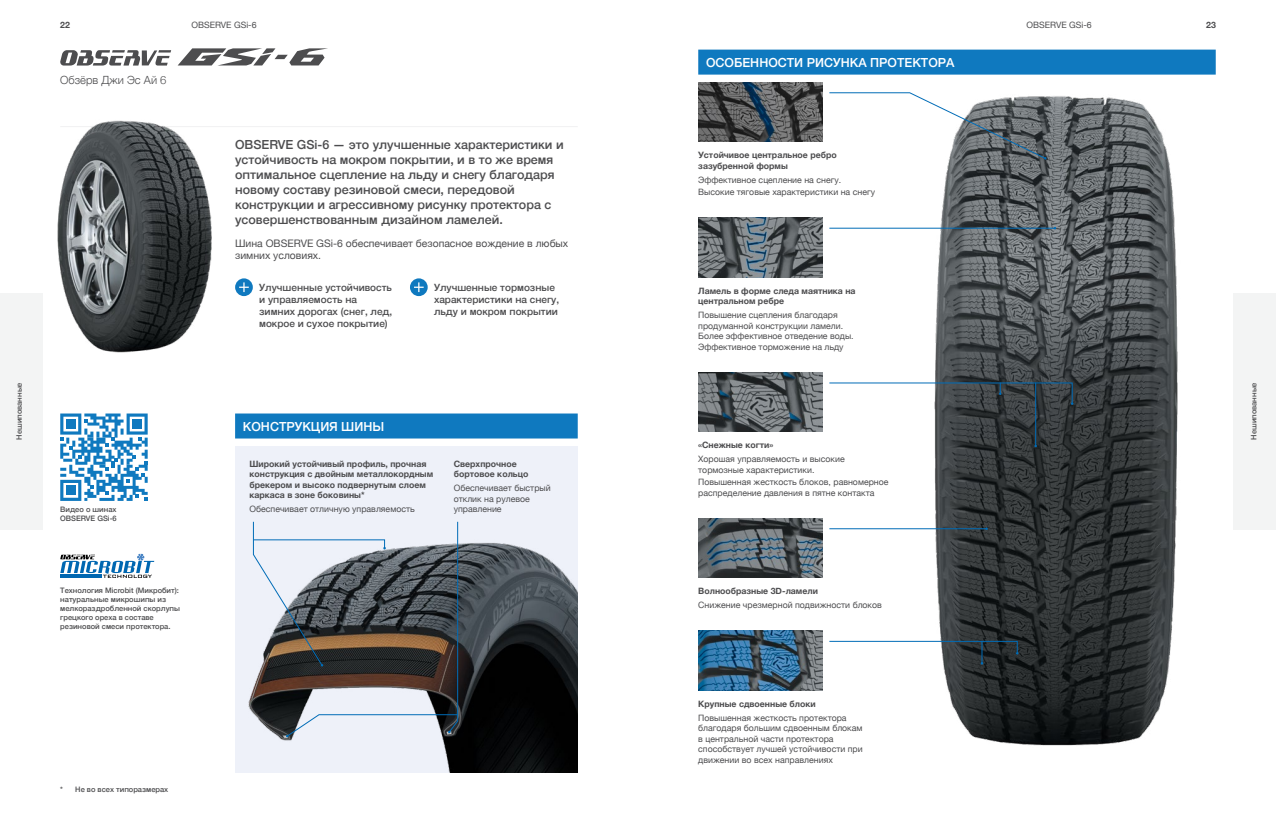
<style>
.page{position:relative;width:1276px;height:815px;background:#fff}
.page>*{position:absolute;margin:0;border:0;box-sizing:border-box;transform-origin:0 0}
.t1{font:500 12.5px/15px "Helvetica Neue";color:#4d4d4f}
.t2{font:500 12.5px "Helvetica Neue";color:#fff}
.t3{font:300 11.25px "Helvetica Neue";color:#4d4d4f}
.t4{font:10.38px/12.5px "Helvetica Neue";color:#4d4d4f}
.t5{font:500 10px/12px "Helvetica Neue";color:#4d4d4f}
.t6{font:8.75px/10.5px "Helvetica Neue";color:#4d4d4f}
.t7{font:700 8.75px/10.5px "Helvetica Neue";color:#4d4d4f}
.t8{font:500 7.5px/9px "Helvetica Neue";color:#4d4d4f}
</style>
<div class="page">
<hr style="left:60px;top:126px;width:518px;height:1px;background:#f1f1f2">
<svg style="left:235px;top:278px;width:18px;height:18px"></svg>
<svg style="left:239px;top:282px;width:10px;height:10px"></svg>
<div style="left:410px;top:278px;width:18px;height:18px;background:#0f79bf;border-radius:50%"></div>
<svg style="left:414px;top:282px;width:10px;height:10px"></svg>
<img style="left:57px;top:120px;width:154px;height:233px">
<svg style="left:60px;top:50px;width:111px;height:16px"></svg>
<svg style="left:178px;top:48px;width:150px;height:17px"></svg>
<div style="left:235px;top:413px;width:343px;height:25px;background:#0f79bf"></div>
<div style="left:235px;top:446px;width:343px;height:326px;background:#eef1f9"></div>
<img style="left:248px;top:522px;width:330px;height:250px">
<svg style="left:253px;top:521px;width:205px;height:216px"></svg>
<div style="left:698px;top:50px;width:517px;height:25px;background:#0f79bf"></div>
<img style="left:920px;top:96px;width:258px;height:650px">
<img style="left:698px;top:82px;width:124px;height:60px">
<img style="left:698px;top:217px;width:124px;height:60px">
<img style="left:698px;top:372px;width:124px;height:60px">
<img style="left:698px;top:518px;width:124px;height:60px">
<img style="left:698px;top:631px;width:124px;height:59px">
<svg style="left:829px;top:92px;width:217px;height:68px"></svg>
<hr style="left:829px;top:228px;width:226px;height:1px;background:#006cb7">
<svg style="left:829px;top:382px;width:244px;height:23px"></svg>
<hr style="left:1035px;top:383px;width:1px;height:63px;background:#006cb7">
<hr style="left:829px;top:528px;width:157px;height:1px;background:#006cb7">
<svg style="left:829px;top:641px;width:189px;height:24px"></svg>
<svg style="left:60px;top:413px;width:88px;height:88px"></svg>
<div style="left:66px;top:420px;width:9px;height:9px;background:#0f79bf"></div>
<div style="left:133px;top:420px;width:9px;height:9px;background:#0f79bf"></div>
<div style="left:66px;top:486px;width:9px;height:9px;background:#0f79bf"></div>
<svg style="left:60px;top:554px;width:94px;height:24px"></svg>
<div style="left:0;top:293px;width:43px;height:236px;background:#f3f4f4"></div>
<div style="left:1233px;top:293px;width:43px;height:236px;background:#f3f4f4"></div>
<p class="t6" style="left:191px;top:20px;width:67px">OBSERVE GSi-6</p>
<p class="t6" style="left:1026px;top:20px;width:67px">OBSERVE GSi-6</p>
<p class="t7" style="left:60px;top:20px;width:11px">22</p>
<p class="t7" style="left:1206px;top:20px;width:11px">23</p>
<p class="t3" style="left:60px;top:71px;width:108px">Обзёрв Джи Эс Ай 6</p>
<p class="t1" style="left:235px;top:136px;width:330px">OBSERVE GSi-6 — это улучшенные характеристики и устойчивость на мокром покрытии, и в то же время оптимальное сцепление на льду и снегу благодаря новому составу резиновой смеси, передовой конструкции и агрессивному рисунку протектора с усовершенствованным дизайном ламелей.</p>
<p class="t4" style="left:235px;top:237px;width:335px">Шина OBSERVE GSi-6 обеспечивает безопасное вождение в любых зимних условиях.</p>
<p class="t5" style="left:434px;top:280px;width:127px">Улучшенные тормозные характеристики на снегу, льду и мокром покрытии</p>
<p class="t5" style="left:259px;top:280px;width:135px">Улучшенные устойчивость и управляемость на зимних дорогах (снег, лед, мокрое и сухое покрытие)</p>
<h1 class="t2" style="left:706px;top:52px;width:250px">ОСОБЕННОСТИ РИСУНКА ПРОТЕКТОРА</h1>
<p class="t7" style="left:698px;top:150px;width:140px">Устойчивое центральное ребро зазубренной формы</p>
<p class="t6" style="left:698px;top:174px;width:178px;line-height:12.2px">Эффективное сцепление на снегу.<br>Высокие тяговые характеристики на снегу</p>
<p class="t7" style="left:698px;top:285px;width:159px">Ламель в форме следа маятника на центральном ребре</p>
<p class="t6" style="left:698px;top:310px;width:157px">Повышение сцепления благодаря продуманной конструкции ламели.<br>Более эффективное отведение воды.<br>Эффективное торможение на льду</p>
<p class="t8" style="left:14px;top:440px;width:59px;rotate:-90deg">Нешипованные</p>
<p class="t8" style="left:1248px;top:440px;width:59px;rotate:-90deg">Нешипованные</p>
<h1 class="t2" style="left:243px;top:416px;width:143px">КОНСТРУКЦИЯ ШИНЫ</h1>
<p class="t7" style="left:249px;top:458px;width:185px">Широкий устойчивый профиль, прочная конструкция с двойным металлокордным брекером и высоко подвернутым слоем каркаса в зоне боковины*</p>
<p class="t6" style="left:249px;top:504px;width:167px">Обеспечивает отличную управляемость</p>
<p class="t7" style="left:698px;top:440px;width:76px">«Снежные когти»</p>
<p class="t6" style="left:698px;top:454px;width:148px">Хорошая управляемость и высокие тормозные характеристики.</p>
<p class="t6" style="left:698px;top:477px;width:192px">Повышенная жесткость блоков, равномерное распределение давления в пятне контакта</p>
<p class="t7" style="left:454px;top:458px;width:76px">Сверхпрочное бортовое кольцо</p>
<p class="t6" style="left:454px;top:483px;width:99px">Обеспечивает быстрый отклик на рулевое управление</p>
<p class="t8" style="left:60px;top:504px;width:58px">Видео о шинах<br>OBSERVE GSi-6</p>
<p class="t8" style="left:60px;top:586px;width:121px">Технология Microbit (Микробит): натуральные микрошипы из мелкораздробленной скорлупы грецкого ореха в составе резиновой смеси протектора.</p>
<p class="t8" style="left:60px;top:784px;width:110px">* Не во всех типоразмерах</p>
<p class="t7" style="left:698px;top:586px;width:121px">Волнообразные 3D-ламели</p>
<p class="t6" style="left:698px;top:600px;width:185px">Снижение чрезмерной подвижности блоков</p>
<p class="t7" style="left:698px;top:699px;width:119px">Крупные сдвоенные блоки</p>
<p class="t6" style="left:698px;top:713px;width:166px">Повышенная жесткость протектора благодаря большим сдвоенным блокам в центральной части протектора способствует лучшей устойчивости при движении во всех направлениях</p>
</div>
